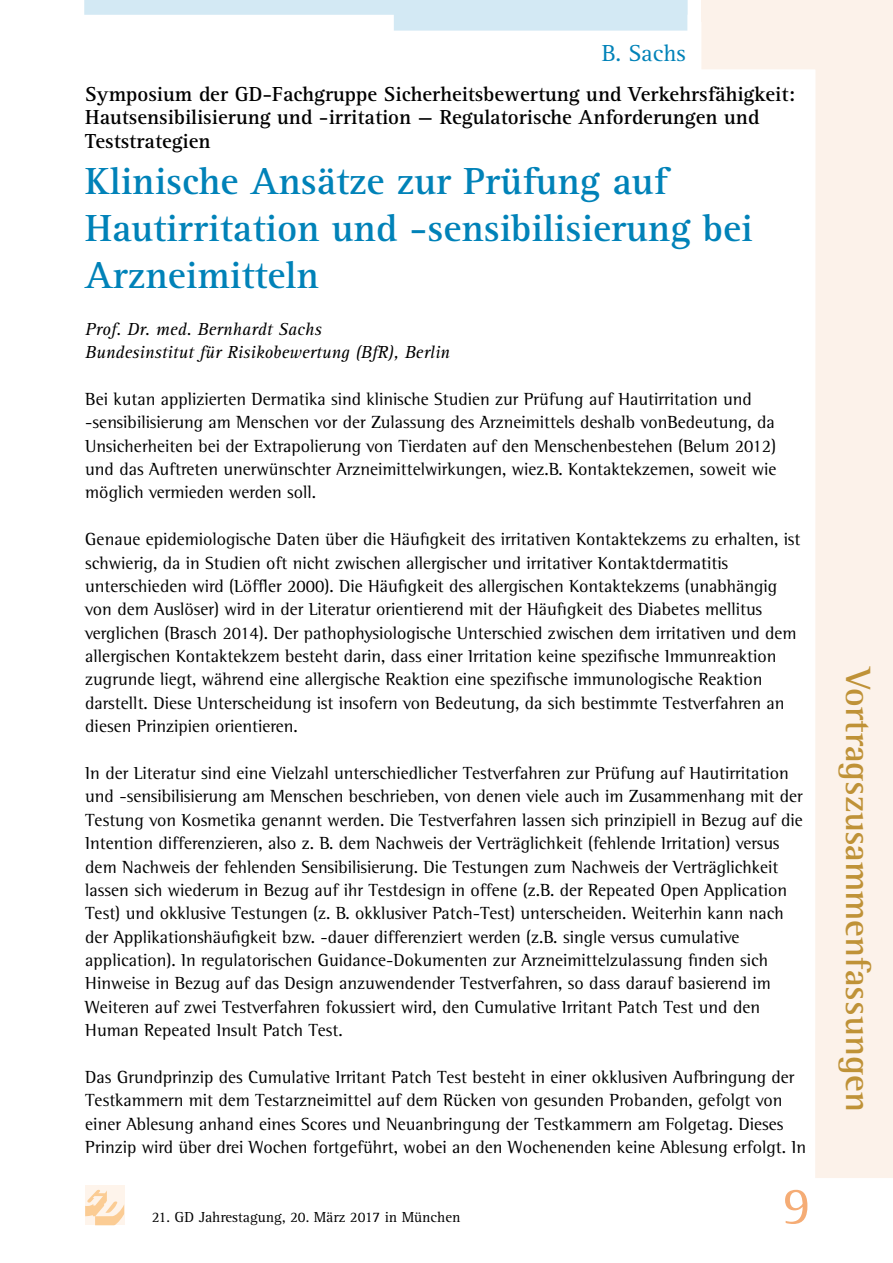
<style>
.page{position:relative;width:893px;height:1263px;background:#fff}
.page>*{position:absolute;margin:0;border:0;box-sizing:border-box;transform-origin:0 0}
.t1{font:54px "Agfa Rotis Serif";color:#f5ac75}
.t2{font:700 39px/46.8px "Agfa Rotis Serif";color:#0082b8}
.t3{font:700 36px "Agfa Rotis Semi Serif";color:#bf9237}
.t4{font:24px "Agfa Rotis Serif";color:#0082b8}
.t5{font:700 21px/23.4px "Agfa Rotis Serif";color:#000}
.t6{font:18px/23.4px "Agfa Rotis Semi Serif";color:#000}
.t7{font:italic 18px/23.4px "Agfa Rotis Serif";color:#000}
.t8{font:15px "Agfa Rotis Serif";color:#000}
</style>
<div class="page">
<svg style="left:701px;top:21px;width:192px;height:1157px"></svg>
<div style="left:85px;top:1186px;width:39px;height:39px;background:#fef4eb"></div>
<svg style="left:85px;top:1189px;width:39px;height:36px"></svg>
<svg style="left:84px;top:0;width:603px;height:31px"></svg>
<div style="left:701px;top:0;width:192px;height:21px;background:#fcf2ea"></div>
<h3 class="t4" style="left:602px;top:39px;width:86px">B. Sachs</h3>
<p class="t5" style="left:85px;top:83px;width:711px">Symposium der GD-Fachgruppe Sicherheitsbewertung und Verkehrsfähigkeit:<br>Hautsensibilisierung und -irritation — Regulatorische Anforderungen und<br>Teststrategien</p>
<h2 class="t2" style="left:85px;top:159px;width:669px">Klinische Ansätze zur Prüfung auf<br>Hautirritation und -sensibilisierung bei<br>Arzneimitteln</h2>
<p class="t7" style="left:85px;top:318px;width:366px">Prof. Dr. med. Bernhardt Sachs<br>Bundesinstitut für Risikobewertung (BfR), Berlin</p>
<p class="t6" style="left:85px;top:387px;width:692px">Bei kutan applizierten Dermatika sind klinische Studien zur Prüfung auf Hautirritation und -sensibilisierung am Menschen vor der Zulassung des Arzneimittels deshalb vonBedeutung, da Unsicherheiten bei der Extrapolierung von Tierdaten auf den Menschenbestehen (Belum 2012) und das Auftreten unerwünschter Arzneimittelwirkungen, wiez.B. Kontaktekzemen, soweit wie möglich vermieden werden soll.</p>
<p class="t6" style="left:85px;top:527px;width:717px">Genaue epidemiologische Daten über die Häufigkeit des irritativen Kontaktekzems zu erhalten, ist schwierig, da in Studien oft nicht zwischen allergischer und irritativer Kontaktdermatitis unterschieden wird (Löffler 2000). Die Häufigkeit des allergischen Kontaktekzems (unabhängig von dem Auslöser) wird in der Literatur orientierend mit der Häufigkeit des Diabetes mellitus verglichen (Brasch 2014). Der pathophysiologische Unterschied zwischen dem irritativen und dem allergischen Kontaktekzem besteht darin, dass einer Irritation keine spezifische Immunreaktion zugrunde liegt, während eine allergische Reaktion eine spezifische immunologische Reaktion darstellt. Diese Unterscheidung ist insofern von Bedeutung, da sich bestimmte Testverfahren an diesen Prinzipien orientieren.</p>
<p class="t6" style="left:85px;top:761px;width:719px">In der Literatur sind eine Vielzahl unterschiedlicher Testverfahren zur Prüfung auf Hautirritation und -sensibilisierung am Menschen beschrieben, von denen viele auch im Zusammenhang mit der Testung von Kosmetika genannt werden. Die Testverfahren lassen sich prinzipiell in Bezug auf die Intention differenzieren, also z. B. dem Nachweis der Verträglichkeit (fehlende Irritation) versus dem Nachweis der fehlenden Sensibilisierung. Die Testungen zum Nachweis der Verträglichkeit lassen sich wiederum in Bezug auf ihr Testdesign in offene (z.B. der Repeated Open Application Test) und okklusive Testungen (z. B. okklusiver Patch-Test) unterscheiden. Weiterhin kann nach der Applikationshäufigkeit bzw. -dauer differenziert werden (z.B. single versus cumulative application). In regulatorischen Guidance-Dokumenten zur Arzneimittelzulassung finden sich Hinweise in Bezug auf das Design anzuwendender Testverfahren, so dass darauf basierend im Weiteren auf zwei Testverfahren fokussiert wird, den Cumulative Irritant Patch Test und den Human Repeated Insult Patch Test.</p>
<p class="t6" style="left:85px;top:1065px;width:722px">Das Grundprinzip des Cumulative Irritant Patch Test besteht in einer okklusiven Aufbringung der Testkammern mit dem Testarzneimittel auf dem Rücken von gesunden Probanden, gefolgt von einer Ablesung anhand eines Scores und Neuanbringung der Testkammern am Folgetag. Dieses Prinzip wird über drei Wochen fortgeführt, wobei an den Wochenenden keine Ablesung erfolgt. In</p>
<p class="t8" style="left:152px;top:1208px;width:310px">21. GD Jahrestagung, 20. März 2017 in München</p>
<h1 class="t1" style="left:783px;top:1175px;width:30px">9</h1>
<h3 class="t3" style="left:880px;top:668px;width:445px;rotate:90deg">Vortragszusammenfassungen</h3>
</div>
